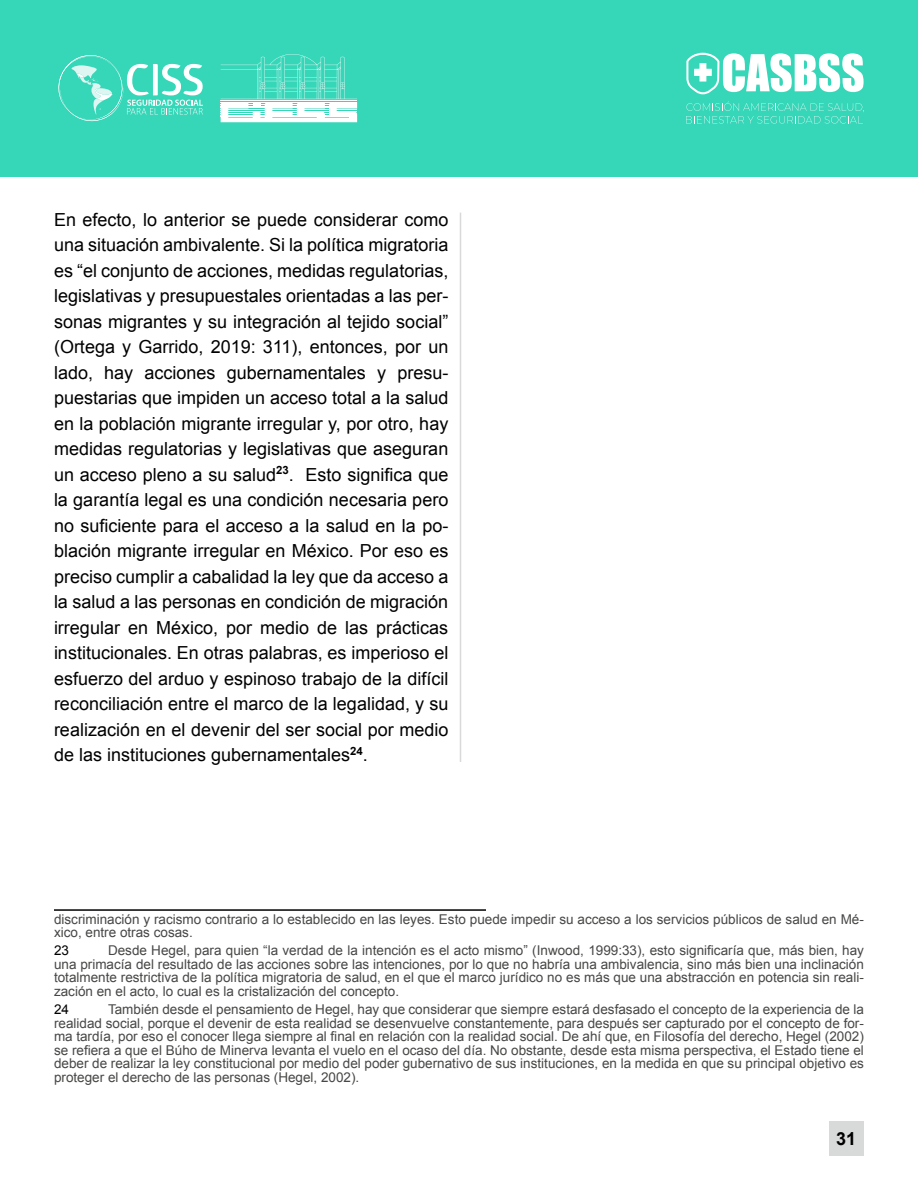
<style>
.page{position:relative;width:918px;height:1188px;background:#fff}
.page>*{position:absolute;margin:0;border:0;box-sizing:border-box;transform-origin:0 0}
.t1{font:18px/25.5px "Arial";color:#000;text-align:justify}
.t2{font:700 18px "Arial";color:#000}
.t3{font:13.5px/13.5px "Arial";color:#474746;text-align:justify}
.t4{font:13.5px "Arial";color:#000}
</style>
<div class="page">
<div style="left:0;top:0;width:918px;height:176px;background:#36d6b8"></div>
<svg style="left:686px;top:102px;width:178px;height:22px"></svg>
<svg style="left:686px;top:53px;width:178px;height:41px"></svg>
<svg style="left:221px;top:54px;width:136px;height:68px"></svg>
<svg style="left:58px;top:55px;width:145px;height:66px"></svg>
<div style="left:829px;top:1121px;width:35px;height:34px;background:#d8dad9"></div>
<hr style="left:54px;top:909px;width:432px;height:2px;background:#000">
<hr style="left:460px;top:213px;width:1px;height:549px;background:#d8dad9">
<p class="t1" style="left:54px;top:207px;width:396px">En efecto, lo anterior se puede considerar como una situación ambivalente. Si la política migratoria es “el conjunto de acciones, medidas regulatorias, legislativas y presupuestales orientadas a las per&shy;sonas migrantes y su integración al tejido social” (Ortega y Garrido, 2019: 311), entonces, por un lado, hay acciones gubernamentales y presu&shy;puestarias que impiden un acceso total a la salud en la población migrante irregular y, por otro, hay medidas regulatorias y legislativas que aseguran un acceso pleno a su salud<sup>23</sup>. Esto significa que la garantía legal es una condición necesaria pero no suficiente para el acceso a la salud en la po&shy;blación migrante irregular en México. Por eso es preciso cumplir a cabalidad la ley que da acceso a la salud a las personas en condición de migración irregular en México, por medio de las prácticas institucionales. En otras palabras, es imperioso el esfuerzo del arduo y espinoso trabajo de la difícil reconciliación entre el marco de la legalidad, y su realización en el devenir del ser social por medio de las instituciones gubernamentales<sup>24</sup>.</p>
<p class="t3" style="left:54px;top:912px;width:811px">discriminación y racismo contrario a lo establecido en las leyes. Esto puede impedir su acceso a los servicios públicos de salud en Mé&shy;xico, entre otras cosas.</p>
<p class="t4" style="left:54px;top:942px;width:17px">23</p>
<p class="t3" style="left:54px;top:944px;width:811px;text-indent:54px">Desde Hegel, para quien “la verdad de la intención es el acto mismo” (Inwood, 1999:33), esto significaría que, más bien, hay una primacía del resultado de las acciones sobre las intenciones, por lo que no habría una ambivalencia, sino más bien una inclinación totalmente restrictiva de la política migratoria de salud, en el que el marco jurídico no es más que una abstracción en potencia sin reali&shy;zación en el acto, lo cual es la cristalización del concepto.</p>
<p class="t4" style="left:54px;top:1001px;width:17px">24</p>
<p class="t3" style="left:54px;top:1003px;width:811px;text-indent:54px">También desde el pensamiento de Hegel, hay que considerar que siempre estará desfasado el concepto de la experiencia de la realidad social, porque el devenir de esta realidad se desenvuelve constantemente, para después ser capturado por el concepto de for&shy;ma tardía, por eso el conocer llega siempre al final en relación con la realidad social. De ahí que, en Filosofía del derecho, Hegel (2002) se refiera a que el Búho de Minerva levanta el vuelo en el ocaso del día. No obstante, desde esta misma perspectiva, el Estado tiene el deber de realizar la ley constitucional por medio del poder gubernativo de sus instituciones, en la medida en que su principal objetivo es proteger el derecho de las personas (Hegel, 2002).</p>
<h1 class="t2" style="left:836px;top:1127px;width:22px">31</h1>
</div>
